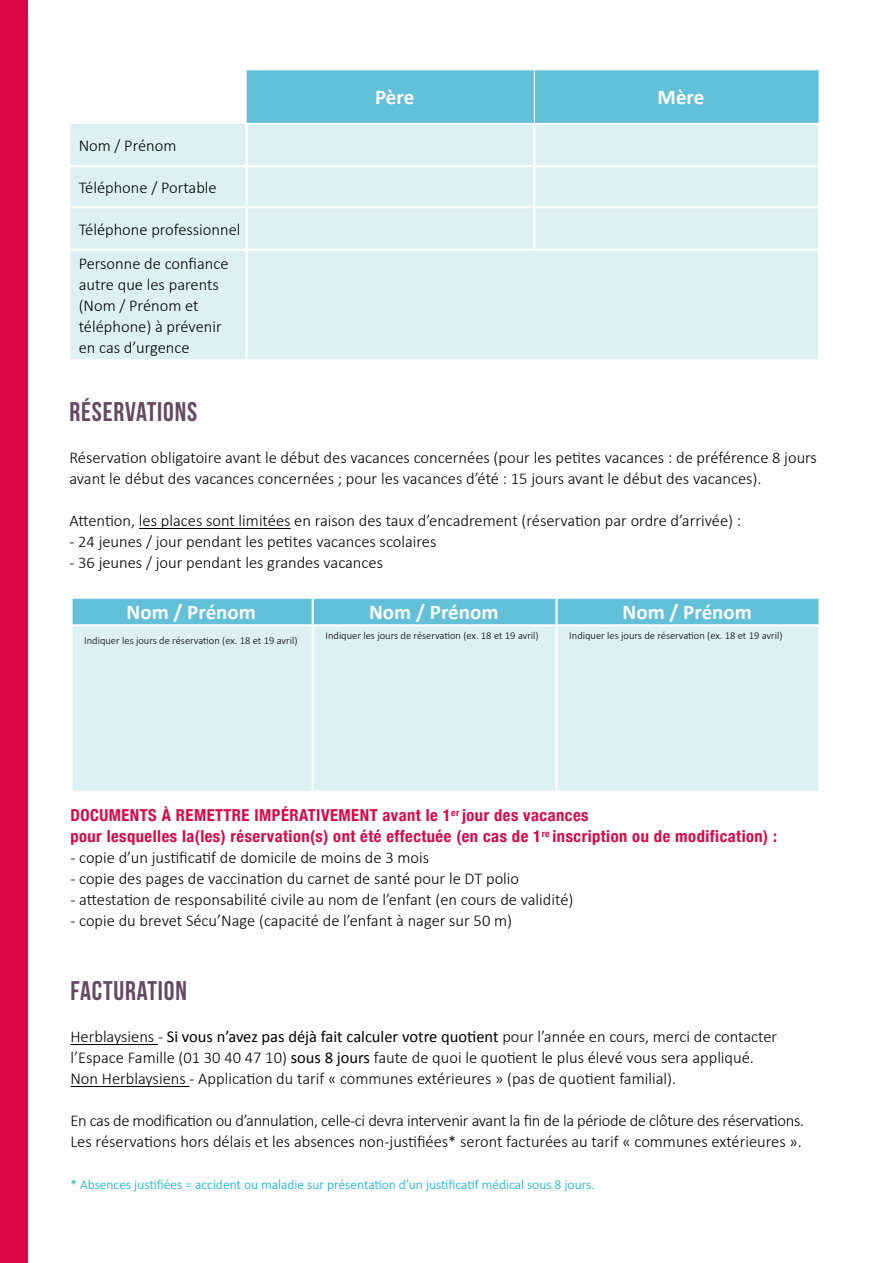
<style>
.page{position:relative;width:893px;height:1263px;background:#fff}
.page>*{position:absolute;margin:0;border:0;box-sizing:border-box;transform-origin:0 0}
.t1{font:27px "Bebas Neue";letter-spacing:.03em;color:#654963}
.t2{font:700 21px "Calibri";color:#fff}
.t3{font:300 16.5px/21px "Calibri";color:#000}
.t4{font:700 condensed 16.5px/21px "Helvetica Neue";letter-spacing:.03em;color:#dd0646}
.t5{font:300 13.5px "Calibri";color:#00aed0}
.t6{font:300 10.5px "Calibri";color:#000}
.s1{font-weight:400}
</style>
<div class="page">
<div style="left:73px;top:599px;width:745px;height:25px;background:#62c1d8"></div>
<div style="left:73px;top:626px;width:745px;height:165px;background:#ddf0f4"></div>
<hr style="left:312px;top:626px;width:2px;height:165px;background:#fff">
<hr style="left:555px;top:626px;width:3px;height:165px;background:#fff">
<hr style="left:312px;top:599px;width:2px;height:25px;background:#fff">
<hr style="left:555px;top:599px;width:3px;height:25px;background:#fff">
<div style="left:247px;top:70px;width:572px;height:53px;background:#62c1d8"></div>
<div style="left:70px;top:124px;width:748px;height:235px;background:#ddf0f4"></div>
<hr style="left:533px;top:125px;width:2px;height:40px;background:#fff">
<hr style="left:247px;top:165px;width:287px;height:2px;background:#fff">
<hr style="left:534px;top:165px;width:286px;height:2px;background:#fff">
<hr style="left:533px;top:167px;width:2px;height:39px;background:#fff">
<hr style="left:247px;top:206px;width:287px;height:2px;background:#fff">
<hr style="left:534px;top:206px;width:286px;height:2px;background:#fff">
<hr style="left:533px;top:208px;width:2px;height:41px;background:#fff">
<hr style="left:247px;top:249px;width:287px;height:2px;background:#fff">
<hr style="left:534px;top:249px;width:286px;height:2px;background:#fff">
<hr style="left:534px;top:70px;width:1px;height:53px;background:#fff">
<hr style="left:245px;top:123px;width:289px;height:2px;background:#fff">
<hr style="left:534px;top:123px;width:286px;height:2px;background:#fff">
<hr style="left:245px;top:125px;width:3px;height:40px;background:#fff">
<hr style="left:245px;top:167px;width:3px;height:39px;background:#fff">
<hr style="left:245px;top:208px;width:3px;height:41px;background:#fff">
<hr style="left:245px;top:251px;width:3px;height:108px;background:#fff">
<hr style="left:70px;top:165px;width:177px;height:2px;background:#fff">
<hr style="left:70px;top:206px;width:177px;height:2px;background:#fff">
<hr style="left:70px;top:249px;width:177px;height:2px;background:#fff">
<div style="left:0;top:0;width:28px;height:1263px;background:#dd0646"></div>
<hr style="left:139px;top:528px;width:152px;height:1px;background:#000">
<hr style="left:70px;top:1044px;width:88px;height:1px;background:#000">
<hr style="left:70px;top:1086px;width:119px;height:1px;background:#000">
<p class="t3" style="left:79px;top:134px;width:99px">Nom / Prénom</p>
<p class="t3" style="left:79px;top:176px;width:140px">Téléphone / Portable</p>
<p class="t3" style="left:79px;top:211px;width:163px;line-height:34.5px">Téléphone professionnel<br>Personne de confiance</p>
<p class="t3" style="left:79px;top:273px;width:145px">autre que les parents (Nom / Prénom et téléphone) à prévenir en cas d’urgence</p>
<p class="t2" style="left:375px;top:84px;width:41px">Père</p>
<p class="t2" style="left:658px;top:84px;width:48px">Mère</p>
<h1 class="t1" style="left:69px;top:397px;width:129px">RÉSERVATIONS</h1>
<p class="t3" style="left:69px;top:447px;width:749px">Réservation obligatoire avant le début des vacances concernées (pour les petites vacances : de préférence 8 jours avant le début des vacances concernées ; pour les vacances d’été : 15 jours avant le début des vacances).</p>
<p class="t3" style="left:69px;top:510px;width:673px">Attention, les places sont limitées en raison des taux d’encadrement (réservation par ordre d’arrivée) :</p>
<p class="t3" style="left:69px;top:531px;width:369px">- 24 jeunes / jour pendant les petites vacances scolaires</p>
<p class="t3" style="left:69px;top:552px;width:315px">- 36 jeunes / jour pendant les grandes vacances</p>
<p class="t2" style="left:127px;top:599px;width:131px">Nom / Prénom</p>
<p class="t2" style="left:369px;top:599px;width:131px">Nom / Prénom</p>
<p class="t2" style="left:623px;top:599px;width:131px">Nom / Prénom</p>
<p class="t6" style="left:84px;top:634px;width:215px">Indiquer les jours de réservation (ex. 18 et 19 avril)</p>
<p class="t6" style="left:325px;top:629px;width:215px">Indiquer les jours de réservation (ex. 18 et 19 avril)</p>
<p class="t6" style="left:569px;top:629px;width:215px">Indiquer les jours de réservation (ex. 18 et 19 avril)</p>
<p class="t4" style="left:70px;top:803px;width:708px">DOCUMENTS À REMETTRE IMPÉRATIVEMENT avant le 1<sup>er</sup> jour des vacances<br>pour lesquelles la(les) réservation(s) ont été effectuée (en cas de 1<sup>re</sup> inscription ou de modification) :</p>
<p class="t3" style="left:70px;top:846px;width:360px">- copie d’un justificatif de domicile de moins de 3 mois</p>
<p class="t3" style="left:70px;top:867px;width:450px">- copie des pages de vaccination du carnet de santé pour le DT polio</p>
<p class="t3" style="left:70px;top:888px;width:505px">- attestation de responsabilité civile au nom de l’enfant (en cours de validité)</p>
<p class="t3" style="left:70px;top:909px;width:443px">- copie du brevet Sécu’Nage (capacité de l’enfant à nager sur 50 m)</p>
<h1 class="t1" style="left:70px;top:976px;width:118px">FACTURATION</h1>
<p class="t3" style="left:70px;top:1026px;width:708px">Herblaysiens - <span class="s1">Si vous n’avez pas déjà fait calculer votre quotient</span> pour l’année en cours, merci de contacter l’Espace Famille (01 30 40 47 10) <span class="s1">sous 8 jours</span> faute de quoi le quotient le plus élevé vous sera appliqué.<br>Non Herblaysiens - Application du tarif « communes extérieures » (pas de quotient familial).</p>
<p class="t3" style="left:70px;top:1110px;width:735px">En cas de modification ou d’annulation, celle-ci devra intervenir avant la fin de la période de clôture des réservations.<br>Les réservations hors délais et les absences non-justifiées* seront facturées au tarif « communes extérieures ».</p>
<p class="t5" style="left:70px;top:1176px;width:526px">* Absences justifiées = accident ou maladie sur présentation d’un justificatif médical sous 8 jours.</p>
</div>
